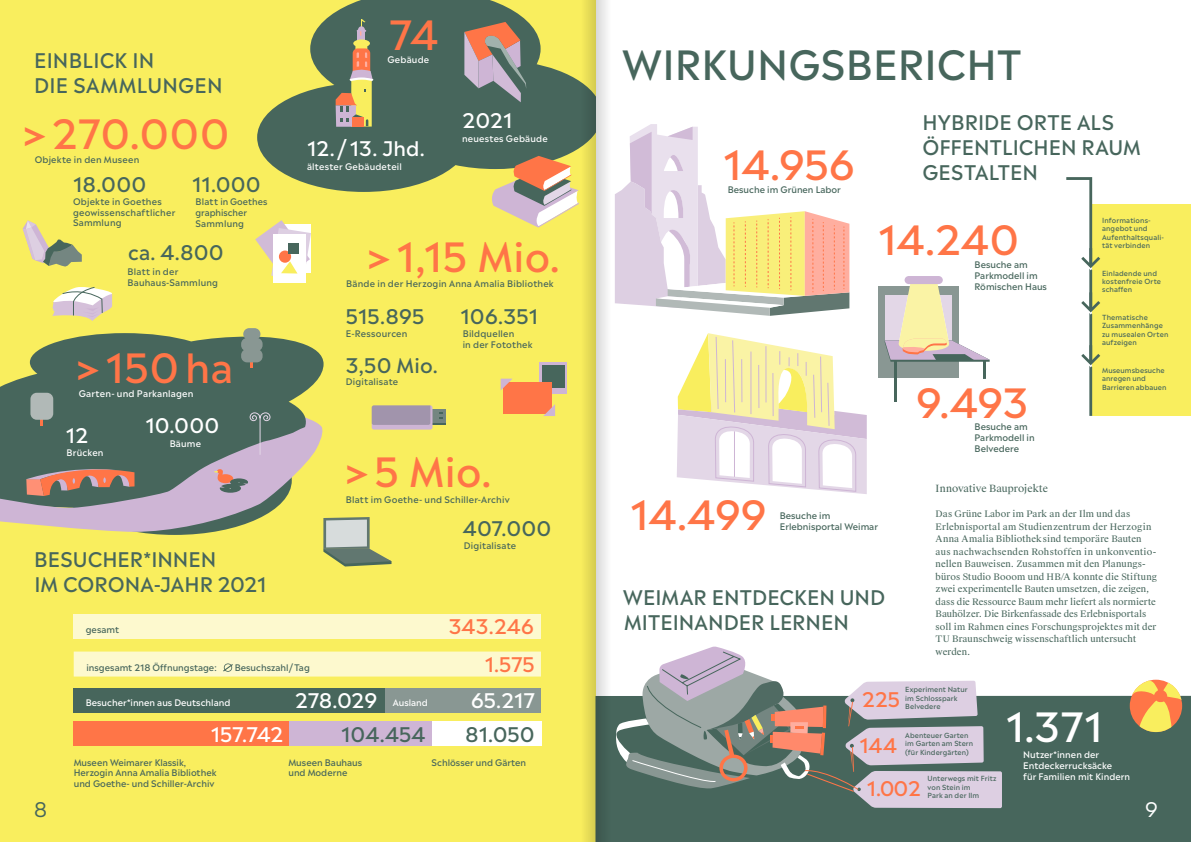
<style>
.page{position:relative;width:1191px;height:842px;background:#fff}
.page>*{position:absolute;margin:0;border:0;box-sizing:border-box;transform-origin:0 0}
.t1{font:500 40px "Madera";letter-spacing:.01em;color:#ff7547}
.t2{font:500 40px "Madera";letter-spacing:.005em;color:#47665c}
.t3{font:500 40px "Madera";color:#fff}
.t4{font:500 20px/25px "Madera";color:#47665c}
.t5{font:500 20px "Madera";color:#fff}
.t6{font:500 20px/43.7px "Madera";color:#ff7547}
.t7{font:20px "Madera";color:#47665c}
.t8{font:20px "Madera";color:#fff}
.t9{font:10px "Suisse Works";color:#47665c}
.t10{font:500 9.1px "Madera";letter-spacing:.02em;color:#fff}
.t11{font:9px/12.5px "Suisse Works";letter-spacing:.01em;color:#47665c}
.t12{font:500 9px/10.8px "Madera";color:#47665c}
.t13{font:500 9px/10.8px "Madera";letter-spacing:.02em;color:#47665c}
.t14{font:500 9px/10.8px "Madera";letter-spacing:.005em;color:#fff}
.t15{font:500 7px/8.4px "Madera";letter-spacing:.01em;color:#47665c}
</style>
<div class="page">
<div style="left:0;top:0;width:595px;height:842px;background:#f9ee5e"></div>
<svg style="left:0;top:333px;width:324px;height:72px;fill:#47665c"></svg>
<div style="left:241px;top:349px;width:21px;height:13px;background:#899793;border-radius:6px"></div>
<div style="left:241px;top:338px;width:21px;height:13px;background:#899793;border-radius:6px"></div>
<div style="left:243px;top:328px;width:17px;height:12px;background:#899793;border-radius:6px"></div>
<div style="left:30px;top:393px;width:23px;height:27px;background:#b1b9b7;border-radius:6px"></div>
<div style="left:595px;top:696px;width:596px;height:146px;background:#47665c"></div>
<div style="left:1092px;top:205px;width:99px;height:211px;background:#f9ee5e"></div>
<div style="left:539px;top:362px;width:28px;height:32px;background:linear-gradient(to right,#ceb5d5,#ceb5d5)"></div>
<div style="left:542px;top:365px;width:22px;height:22px;background:#47665c"></div>
<div style="left:503px;top:382px;width:49px;height:31px;background:#ff7547"></div>
<svg style="left:500px;top:379px;width:12px;height:11px"></svg>
<svg style="left:543px;top:404px;width:12px;height:12px"></svg>
<svg style="left:0;top:405px;width:446px;height:161px"></svg>
<svg style="left:23px;top:220px;width:59px;height:47px"></svg>
<svg style="left:52px;top:287px;width:61px;height:34px"></svg>
<div style="left:273px;top:234px;width:32px;height:49px;background:#fff"></div>
<div style="left:289px;top:721px;width:142px;height:25px;background:#ceb5d5"></div>
<div style="left:73px;top:614px;width:468px;height:25px;background:#fdf9ce"></div>
<div style="left:74px;top:721px;width:215px;height:25px;background:#ff7547"></div>
<div style="left:431px;top:721px;width:110px;height:25px;background:#fff"></div>
<div style="left:385px;top:688px;width:156px;height:25px;background:#899793"></div>
<div style="left:73px;top:688px;width:312px;height:25px;background:#47665c"></div>
<svg style="left:617px;top:124px;width:232px;height:192px"></svg>
<svg style="left:1131px;top:679px;width:50px;height:53px"></svg>
<svg style="left:617px;top:646px;width:385px;height:162px"></svg>
<div style="left:878px;top:287px;width:80px;height:91px;background:#899793"></div>
<hr style="left:894px;top:361px;width:3px;height:41px;background:#47665c">
<hr style="left:983px;top:361px;width:3px;height:41px;background:#47665c">
<svg style="left:884px;top:284px;width:105px;height:78px"></svg>
<div style="left:904px;top:276px;width:38px;height:8px;background:#ceb5d5;border-radius:4px"></div>
<svg style="left:255px;top:0;width:341px;height:281px"></svg>
<div style="left:352px;top:117px;width:12px;height:10px;background:#ff7547"></div>
<svg style="left:596px;top:1px;width:21px;height:841px"></svg>
<svg style="left:574px;top:1px;width:21px;height:841px"></svg>
<div style="left:74px;top:651px;width:467px;height:25px;background:#fdf9ce"></div>
<svg style="left:983px;top:379px;width:3px;height:23px"></svg>
<svg style="left:677px;top:333px;width:189px;height:161px"></svg>
<svg style="left:1066px;top:177px;width:34px;height:239px"></svg>
<h2 class="t4" style="left:34px;top:45px;width:190px">EINBLICK IN<br>DIE SAMMLUNGEN</h2>
<h1 class="t1" style="left:23px;top:99px;width:208px">&gt;270.000</h1>
<p class="t13" style="left:35px;top:153px;width:106px">Objekte in den Museen</p>
<h2 class="t4" style="left:73px;top:170px;width:75px">18.000</h2>
<p class="t13" style="left:73px;top:195px;width:104px">Objekte in Goethes geowissenschaftlicher<br>Sammlung</p>
<h2 class="t4" style="left:192px;top:170px;width:70px">11.000</h2>
<p class="t12" style="left:195px;top:195px;width:73px">Blatt in Goethes graphischer<br>Sammlung</p>
<h2 class="t4" style="left:128px;top:238px;width:97px">ca. 4.800</h2>
<p class="t13" style="left:127px;top:265px;width:92px">Blatt in der<br>Bauhaus-Sammlung</p>
<h1 class="t1" style="left:77px;top:333px;width:158px">&gt; 150ha</h1>
<h2 class="t5" style="left:145px;top:408px;width:75px">10.000</h2>
<p class="t14" style="left:170px;top:437px;width:33px">Bäume</p>
<p class="t14" style="left:67px;top:446px;width:38px">Brücken</p>
<p class="t10" style="left:79px;top:386px;width:116px">Garten- und Parkanlagen</p>
<h2 class="t5" style="left:66px;top:418px;width:24px">12</h2>
<h2 class="t4" style="left:34px;top:545px;width:234px">BESUCHER*INNEN<br>IM CORONA-JAHR 2021</h2>
<h1 class="t1" style="left:389px;top:0;width:50px">74</h1>
<p class="t14" style="left:387px;top:53px;width:43px">Gebäude</p>
<h2 class="t5" style="left:307px;top:131px;width:119px">12. / 13. Jhd.</h2>
<p class="t14" style="left:307px;top:160px;width:96px">ältester Gebäudeteil</p>
<h2 class="t5" style="left:462px;top:103px;width:52px">2021</h2>
<p class="t14" style="left:462px;top:132px;width:87px">neuestes Gebäude</p>
<h1 class="t1" style="left:368px;top:222px;width:193px">&gt; 1,15 Mio.</h1>
<h2 class="t4" style="left:346px;top:301px;width:80px">515.895</h2>
<p class="t13" style="left:346px;top:278px;width:209px">Bände in der Herzogin Anna Amalia Bibliothek</p>
<h2 class="t4" style="left:460px;top:301px;width:79px">106.351</h2>
<p class="t13" style="left:346px;top:327px;width:63px">E-Ressourcen</p>
<h2 class="t4" style="left:346px;top:350px;width:93px">3,50 Mio.</h2>
<p class="t13" style="left:346px;top:375px;width:54px">Digitalisate</p>
<p class="t13" style="left:463px;top:327px;width:71px">Bildquellen<br>in der Fotothek</p>
<h1 class="t1" style="left:346px;top:437px;width:147px">&gt;5 Mio.</h1>
<p class="t13" style="left:346px;top:493px;width:165px">Blatt im Goethe- und Schiller-Archiv</p>
<h2 class="t4" style="left:463px;top:514px;width:90px">407.000</h2>
<p class="t13" style="left:464px;top:539px;width:54px">Digitalisate</p>
<p class="t12" style="left:86px;top:623px;width:35px">gesamt</p>
<h2 class="t6" style="left:449px;top:602px;width:87px">343.246</h2>
<p class="t12" style="left:86px;top:661px;width:132px">insgesamt 218 Öffnungstage:</p>
<p class="t14" style="left:86px;top:696px;width:146px">Besucher*innen aus Deutschland</p>
<p class="t14" style="left:393px;top:696px;width:37px">Ausland</p>
<p class="t12" style="left:235px;top:661px;width:77px">Besuchszahl/Tag</p>
<h2 class="t6" style="left:485px;top:640px;width:51px">1.575</h2>
<h2 class="t5" style="left:295px;top:683px;width:84px">278.029</h2>
<h2 class="t5" style="left:471px;top:683px;width:65px">65.217</h2>
<h2 class="t5" style="left:211px;top:717px;width:74px">157.742</h2>
<h2 class="t4" style="left:341px;top:719px;width:85px">104.454</h2>
<h2 class="t4" style="left:465px;top:719px;width:71px">81.050</h2>
<p class="t12" style="left:74px;top:756px;width:144px">Museen Weimarer Klassik,<br>Herzogin Anna Amalia Bibliothek und Goethe- und Schiller-Archiv</p>
<p class="t12" style="left:288px;top:756px;width:75px">Museen Bauhaus und Moderne</p>
<p class="t12" style="left:431px;top:756px;width:96px">Schlösser und Gärten</p>
<h1 class="t2" style="left:622px;top:30px;width:401px">WIRKUNGSBERICHT</h1>
<h1 class="t1" style="left:723px;top:130px;width:133px">14.956</h1>
<p class="t12" style="left:728px;top:183px;width:115px">Besuche im Grünen Labor</p>
<h2 class="t4" style="left:922px;top:107px;width:220px">HYBRIDE ORTE ALS<br>ÖFFENTLICHEN RAUM<br>GESTALTEN</h2>
<p class="t15" style="left:1102px;top:215px;width:63px">Informations&shy;angebot und<br>Aufenthaltsquali&shy;tät verbinden</p>
<p class="t15" style="left:1102px;top:268px;width:60px">Einladende und kostenfreie Orte schaffen</p>
<p class="t15" style="left:1102px;top:312px;width:68px">Thematische<br>Zusammenhänge zu musealen Orten aufzeigen</p>
<p class="t15" style="left:1102px;top:365px;width:66px">Museumsbesuche anregen und<br>Barrieren abbauen</p>
<h1 class="t1" style="left:916px;top:368px;width:114px">9.493</h1>
<h1 class="t1" style="left:878px;top:205px;width:143px">14.240</h1>
<p class="t12" style="left:974px;top:258px;width:74px">Besuche am<br>Parkmodell im<br>Römischen Haus</p>
<p class="t12" style="left:974px;top:420px;width:62px">Besuche am<br>Parkmodell in<br>Belvedere</p>
<h1 class="t1" style="left:630px;top:480px;width:138px">14.499</h1>
<p class="t12" style="left:779px;top:509px;width:100px">Besuche im<br>Erlebnisportal Weimar</p>
<h2 class="t4" style="left:623px;top:582px;width:264px">WEIMAR ENTDECKEN UND<br>MITEINANDER LERNEN</h2>
<p class="t9" style="left:935px;top:482px;width:114px">Innovative Bauprojekte</p>
<p class="t11" style="left:935px;top:508px;width:223px">Das Grüne Labor im Park an der Ilm und das Erlebnisportal am Studienzentrum der Herzogin Anna Amalia Bibliotheksind temporäre Bauten aus nachwachsenden Rohstoffen in unkonventio&shy;nellen Bauweisen. Zusammen mit den Planungs&shy;büros Studio Booom und HB/A konnte die Stiftung zwei experimentelle Bauten umsetzen, die zeigen, dass die Ressource Baum mehr liefert als normierte Bauhölzer. Die Birkenfassade des Erlebnisportals soll im Rahmen eines Forschungsprojektes mit der TU Braunschweig wissenschaftlich untersucht werden.</p>
<p class="t15" style="left:905px;top:684px;width:64px">Experiment Natur im Schlosspark<br>Belvedere</p>
<p class="t15" style="left:905px;top:730px;width:69px">Abenteuer Garten im Garten am Stern (für Kindergärten)</p>
<p class="t15" style="left:927px;top:774px;width:70px">Unterwegs mit Fritz von Stein im<br>Park an der Ilm</p>
<h2 class="t6" style="left:862px;top:675px;width:39px">225</h2>
<h2 class="t6" style="left:866px;top:721px;width:56px;text-indent:-7px">144<br>1.002</h2>
<h1 class="t3" style="left:1005px;top:692px;width:98px">1.371</h1>
<p class="t14" style="left:1023px;top:748px;width:108px">Nutzer*innen der<br>Entdeckerrucksäcke<br>für Familien mit Kindern</p>
<h2 class="t7" style="left:34px;top:792px;width:15px">8</h2>
<h2 class="t8" style="left:1145px;top:792px;width:14px">9</h2>
</div>
